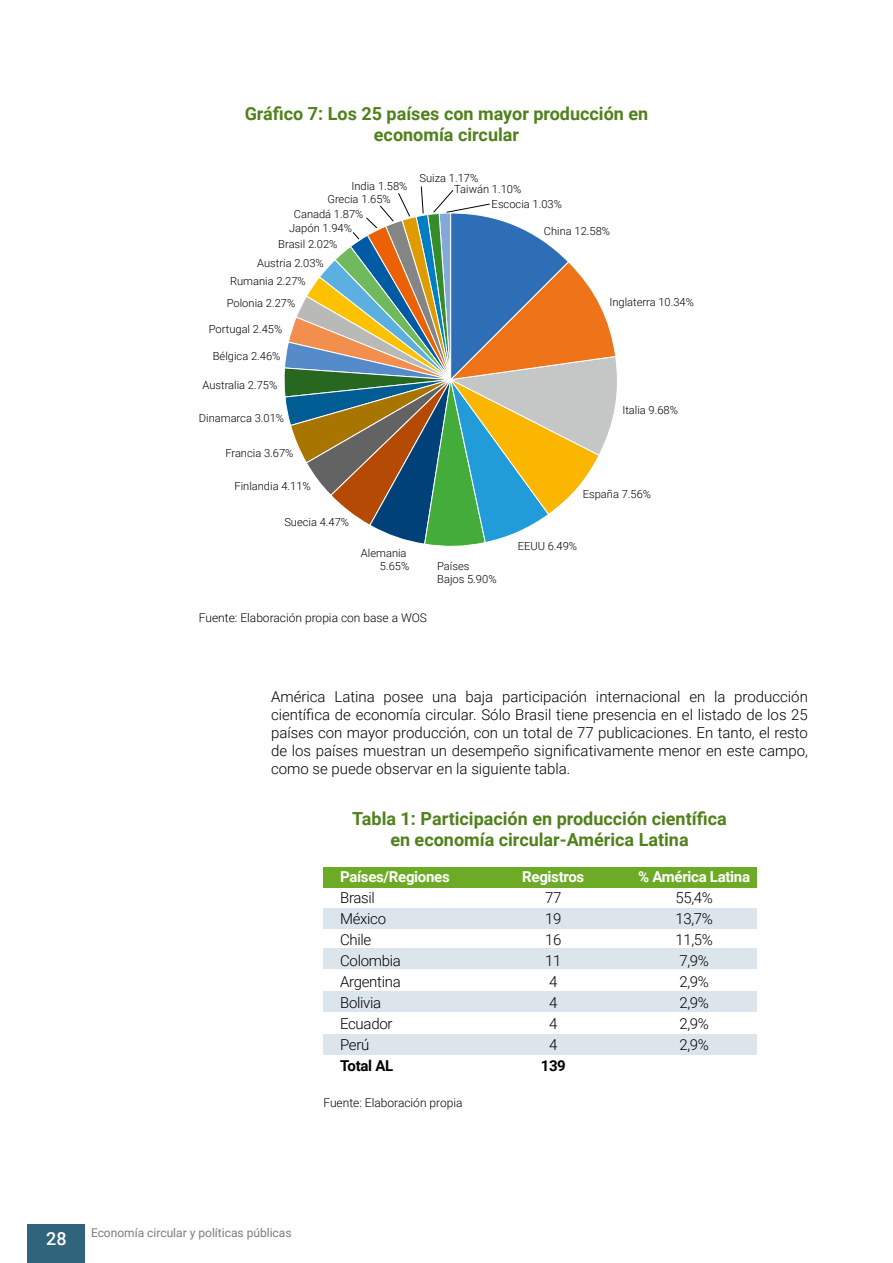
<style>
.page{position:relative;width:893px;height:1263px;background:#fff}
.page>*{position:absolute;margin:0;border:0;box-sizing:border-box;transform-origin:0 0}
.t1{font:700 18px/21.6px "Roboto";color:#50811b;text-align:center}
.t2{font:500 18px "Roboto";color:#fff}
.t3{font:300 15px/18px "Roboto";letter-spacing:-.02em;color:#000;text-align:justify}
.t4{font:700 15px "Roboto";letter-spacing:-.02em;color:#fff}
.t5{font:700 15px "Roboto";letter-spacing:-.02em;color:#000}
.t6{font:300 12px "Roboto";color:#000}
.t7{font:12px "Roboto";color:#7b7b7a}
.t8{font:300 11.1px/13px "Roboto";color:#000}
</style>
<div class="page">
<div style="left:28px;top:1224px;width:57px;height:39px;background:#30647d"></div>
<div style="left:323px;top:867px;width:434px;height:21px;background:#6dab26"></div>
<div style="left:323px;top:908px;width:434px;height:20px;background:#dde5ec"></div>
<div style="left:323px;top:948px;width:434px;height:21px;background:#dde5ec"></div>
<div style="left:323px;top:991px;width:434px;height:21px;background:#dde5ec"></div>
<div style="left:323px;top:1034px;width:434px;height:20px;background:#dde5ec"></div>
<svg style="left:284px;top:186px;width:333px;height:361px"></svg>
<p class="t1" style="left:245px;top:102px;width:405px">Gráfico 7: Los 25 países con mayor producción en economía circular</p>
<p class="t8" style="left:352px;top:179px;width:57px">India 1.58%</p>
<p class="t8" style="left:454px;top:172px;width:69px;line-height:10.8px;text-indent:-35px">Suiza 1.17%<br>Taiwán 1.10%</p>
<p class="t8" style="left:492px;top:197px;width:72px">Escocia 1.03%</p>
<p class="t8" style="left:327px;top:193px;width:65px">Grecia 1.65%</p>
<p class="t8" style="left:294px;top:207px;width:71px">Canadá 1.87%</p>
<p class="t8" style="left:289px;top:221px;width:64px">Japón 1.94%</p>
<p class="t8" style="left:278px;top:237px;width:61px">Brasil 2.02%</p>
<p class="t8" style="left:257px;top:256px;width:68px">Austria 2.03%</p>
<p class="t8" style="left:230px;top:274px;width:77px">Rumania 2.27%</p>
<p class="t8" style="left:227px;top:296px;width:70px">Polonia 2.27%</p>
<p class="t8" style="left:209px;top:322px;width:75px">Portugal 2.45%</p>
<p class="t8" style="left:213px;top:349px;width:69px">Bélgica 2.46%</p>
<p class="t8" style="left:202px;top:378px;width:76px">Australia 2.75%</p>
<p class="t8" style="left:199px;top:411px;width:87px">Dinamarca 3.01%</p>
<p class="t8" style="left:225px;top:446px;width:70px">Francia 3.67%</p>
<p class="t8" style="left:234px;top:479px;width:78px">Finlandia 4.11%</p>
<p class="t8" style="left:284px;top:515px;width:66px">Suecia 4.47%</p>
<p class="t8" style="left:361px;top:546px;width:50px;text-align:right">Alemania<br>5.65%</p>
<p class="t6" style="left:199px;top:609px;width:230px">Fuente: Elaboración propia con base a WOS</p>
<p class="t8" style="left:437px;top:559px;width:61px">Países<br>Bajos 5.90%</p>
<p class="t8" style="left:544px;top:224px;width:68px">China 12.58%</p>
<p class="t8" style="left:609px;top:295px;width:86px">Inglaterra 10.34%</p>
<p class="t8" style="left:622px;top:403px;width:57px">Italia 9.68%</p>
<p class="t8" style="left:583px;top:487px;width:70px">España 7.56%</p>
<p class="t8" style="left:518px;top:539px;width:61px">EEUU 6.49%</p>
<p class="t3" style="left:271px;top:687px;width:538px">América Latina posee una baja participación internacional en la producción científica de economía circular. Sólo Brasil tiene presencia en el listado de los 25 países con mayor producción, con un total de 77 publicaciones. En tanto, el resto de los países muestran un desempeño significativamente menor en este campo, como se puede observar en la siguiente tabla.</p>
<p class="t1" style="left:352px;top:807px;width:376px">Tabla 1: Participación en producción científica en economía circular-América Latina</p>
<p class="t4" style="left:340px;top:866px;width:111px">Países/Regiones</p>
<p class="t4" style="left:522px;top:866px;width:63px">Registros</p>
<p class="t4" style="left:638px;top:866px;width:113px">% América Latina</p>
<p class="t3" style="left:340px;top:888px;width:36px">Brasil</p>
<p class="t3" style="left:545px;top:888px;width:18px">77</p>
<p class="t3" style="left:675px;top:888px;width:39px">55,4%</p>
<p class="t3" style="left:340px;top:909px;width:48px">México</p>
<p class="t3" style="left:545px;top:909px;width:18px">19</p>
<p class="t3" style="left:675px;top:909px;width:39px">13,7%</p>
<p class="t3" style="left:340px;top:930px;width:33px">Chile</p>
<p class="t3" style="left:545px;top:930px;width:18px">16</p>
<p class="t3" style="left:675px;top:930px;width:39px">11,5%</p>
<p class="t3" style="left:340px;top:951px;width:62px">Colombia</p>
<p class="t3" style="left:545px;top:951px;width:18px">11</p>
<p class="t3" style="left:679px;top:951px;width:31px">7,9%</p>
<p class="t3" style="left:340px;top:972px;width:62px">Argentina</p>
<p class="t3" style="left:549px;top:972px;width:10px">4</p>
<p class="t3" style="left:679px;top:972px;width:31px">2,9%</p>
<p class="t3" style="left:340px;top:993px;width:43px">Bolivia</p>
<p class="t3" style="left:549px;top:993px;width:10px">4</p>
<p class="t3" style="left:679px;top:993px;width:31px">2,9%</p>
<p class="t3" style="left:340px;top:1014px;width:54px">Ecuador</p>
<p class="t3" style="left:549px;top:1014px;width:10px">4</p>
<p class="t3" style="left:679px;top:1014px;width:31px">2,9%</p>
<p class="t3" style="left:340px;top:1035px;width:31px">Perú</p>
<p class="t3" style="left:549px;top:1035px;width:10px">4</p>
<p class="t3" style="left:679px;top:1035px;width:31px">2,9%</p>
<p class="t5" style="left:340px;top:1055px;width:55px">Total AL</p>
<p class="t5" style="left:541px;top:1055px;width:27px">139</p>
<p class="t6" style="left:323px;top:1094px;width:141px">Fuente: Elaboración propia</p>
<p class="t2" style="left:46px;top:1226px;width:22px">28</p>
<p class="t7" style="left:91px;top:1224px;width:202px">Economía circular y políticas públicas</p>
</div>
